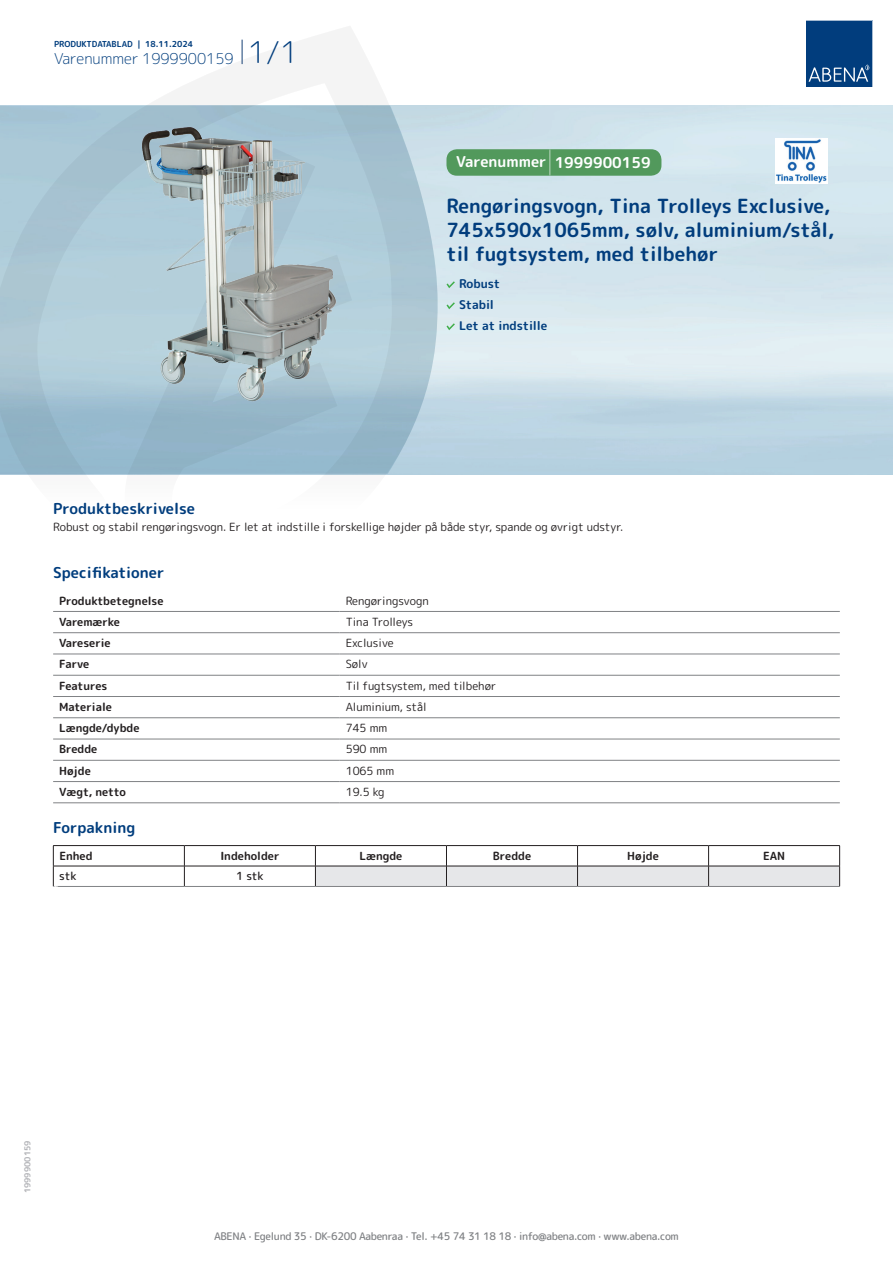
<style>
.page{position:relative;width:893px;height:1263px;background:#fff}
.page>*{position:absolute;margin:0;border:0;box-sizing:border-box;transform-origin:0 0}
.t1{font:700 19.5px/24px "Rounded Mplus 1 c";color:#013d7d}
.t2{font:700 15px "Rounded Mplus 1 c";color:#013d7d}
.t3{font:300 15px "Rounded Mplus 1 c";color:#013d7d}
.t4{font:700 15px "Rounded Mplus 1 c";color:#fff}
.t5{font:700 12px/21px "Rounded Mplus 1 c";letter-spacing:-.01em;color:#013d7d}
.t6{font:11.25px "Rounded Mplus 1 c";color:#231f20}
.t7{font:700 11.25px "Rounded Mplus 1 c";color:#231f20}
.t8{font:500 11.25px "Rounded Mplus 1 c";letter-spacing:-.01em;color:#231f20}
.t9{font:500 10.5px "Rounded Mplus 1 c";letter-spacing:-.03em;color:#808285}
.t10{font:700 10.5px "Rounded Mplus 1 c";color:#fff}
.t11{font:700 8.25px "Rounded Mplus 1 c";color:#013d7d}
.t12{font:700 8.25px "Rounded Mplus 1 c";color:#b2b3b7}
.s1{font-size:30px}
.s2{font-size:25.5px}
</style>
<div class="page">
<svg style="left:0;top:26px;width:439px;height:449px"></svg>
<svg style="left:0;top:106px;width:438px;height:368px;background:#a6c4d3"></svg>
<svg style="left:242px;top:40px;width:1px;height:24px"></svg>
<svg style="left:806px;top:20px;width:67px;height:67px;background:#144b86"></svg>
<img style="left:141px;top:127px;width:196px;height:275px">
<hr style="left:53px;top:611px;width:287px;height:1px;background:#808285">
<hr style="left:340px;top:611px;width:500px;height:1px;background:#808285">
<hr style="left:53px;top:632px;width:287px;height:1px;background:#808285">
<hr style="left:340px;top:632px;width:500px;height:1px;background:#808285">
<hr style="left:53px;top:654px;width:287px;height:1px;background:#808285">
<hr style="left:340px;top:654px;width:500px;height:1px;background:#808285">
<hr style="left:53px;top:675px;width:287px;height:1px;background:#808285">
<hr style="left:340px;top:675px;width:500px;height:1px;background:#808285">
<hr style="left:53px;top:696px;width:287px;height:1px;background:#808285">
<hr style="left:340px;top:696px;width:500px;height:1px;background:#808285">
<hr style="left:53px;top:717px;width:287px;height:1px;background:#808285">
<hr style="left:340px;top:717px;width:500px;height:1px;background:#808285">
<hr style="left:53px;top:739px;width:287px;height:1px;background:#808285">
<hr style="left:340px;top:739px;width:500px;height:1px;background:#808285">
<hr style="left:53px;top:760px;width:287px;height:1px;background:#808285">
<hr style="left:340px;top:760px;width:500px;height:1px;background:#808285">
<hr style="left:53px;top:781px;width:287px;height:1px;background:#808285">
<hr style="left:340px;top:781px;width:500px;height:1px;background:#808285">
<hr style="left:53px;top:802px;width:287px;height:1px;background:#808285">
<hr style="left:340px;top:802px;width:500px;height:1px;background:#808285">
<hr style="left:53px;top:845px;width:131px;height:1px;background:#231f20">
<hr style="left:184px;top:845px;width:131px;height:1px;background:#231f20">
<hr style="left:315px;top:845px;width:131px;height:1px;background:#231f20">
<hr style="left:446px;top:845px;width:131px;height:1px;background:#231f20">
<hr style="left:577px;top:845px;width:132px;height:1px;background:#231f20">
<hr style="left:709px;top:845px;width:131px;height:1px;background:#231f20">
<hr style="left:53px;top:866px;width:131px;height:1px;background:#231f20">
<svg style="left:53px;top:846px;width:1px;height:40px"></svg>
<hr style="left:184px;top:866px;width:131px;height:1px;background:#231f20">
<svg style="left:184px;top:846px;width:1px;height:40px"></svg>
<svg style="left:315px;top:846px;width:525px;height:40px"></svg>
<hr style="left:53px;top:886px;width:131px;height:1px;background:#808285">
<hr style="left:184px;top:886px;width:131px;height:1px;background:#808285">
<hr style="left:315px;top:886px;width:131px;height:1px;background:#808285">
<hr style="left:446px;top:886px;width:131px;height:1px;background:#808285">
<hr style="left:577px;top:886px;width:132px;height:1px;background:#808285">
<hr style="left:709px;top:886px;width:131px;height:1px;background:#808285">
<svg style="left:446px;top:281px;width:9px;height:7px"></svg>
<svg style="left:446px;top:302px;width:9px;height:7px"></svg>
<svg style="left:446px;top:323px;width:9px;height:7px"></svg>
<div style="left:446px;top:149px;width:215px;height:27px;background:#52995c;border-radius:10px"></div>
<img style="left:775px;top:138px;width:52px;height:46px">
<p class="t11" style="left:54px;top:38px;width:141px">PRODUKTDATABLAD | 18.11.2024</p>
<h2 class="t3" style="left:54px;top:48px;width:246px">Varenummer 1999900159 <span class="s1">1/1</span></h2>
<h2 class="t4" style="left:456px;top:152px;width:196px">Varenummer <span class="s2">|</span> 1999900159</h2>
<h1 class="t1" style="left:446px;top:194px;width:389px">Rengøringsvogn, Tina Trolleys Exclusive,<br>745x590x1065mm, sølv, aluminium/stål, til fugtsystem, med tilbehør</h1>
<p class="t5" style="left:459px;top:273px;width:90px">Robust<br>Stabil<br>Let at indstille</p>
<h2 class="t2" style="left:53px;top:498px;width:143px">Produktbeskrivelse</h2>
<p class="t6" style="left:53px;top:518px;width:572px">Robust og stabil rengøringsvogn. Er let at indstille i forskellige højder på både styr, spande og øvrigt udstyr.</p>
<h2 class="t2" style="left:53px;top:562px;width:113px">Specifikationer</h2>
<p class="t7" style="left:59px;top:592px;width:106px">Produktbetegnelse</p>
<p class="t6" style="left:346px;top:592px;width:85px">Rengøringsvogn</p>
<p class="t7" style="left:59px;top:614px;width:62px">Varemærke</p>
<p class="t6" style="left:346px;top:614px;width:69px">Tina Trolleys</p>
<p class="t7" style="left:59px;top:635px;width:53px">Vareserie</p>
<p class="t6" style="left:346px;top:635px;width:49px">Exclusive</p>
<p class="t7" style="left:59px;top:656px;width:32px">Farve</p>
<p class="t6" style="left:346px;top:656px;width:23px">Sølv</p>
<p class="t7" style="left:59px;top:678px;width:50px">Features</p>
<p class="t6" style="left:346px;top:678px;width:152px">Til fugtsystem, med tilbehør</p>
<p class="t7" style="left:59px;top:699px;width:54px">Materiale</p>
<p class="t6" style="left:346px;top:699px;width:82px">Aluminium, stål</p>
<p class="t7" style="left:59px;top:720px;width:82px">Længde/dybde</p>
<p class="t6" style="left:346px;top:720px;width:43px">745 mm</p>
<p class="t7" style="left:59px;top:741px;width:40px">Bredde</p>
<p class="t6" style="left:346px;top:741px;width:43px">590 mm</p>
<p class="t7" style="left:59px;top:763px;width:33px">Højde</p>
<p class="t6" style="left:346px;top:763px;width:50px">1065 mm</p>
<p class="t7" style="left:59px;top:784px;width:68px">Vægt, netto</p>
<p class="t6" style="left:346px;top:784px;width:40px">19.5 kg</p>
<h2 class="t2" style="left:53px;top:817px;width:84px">Forpakning</h2>
<p class="t7" style="left:59px;top:848px;width:35px">Enhed</p>
<p class="t7" style="left:220px;top:848px;width:61px">Indeholder</p>
<p class="t7" style="left:359px;top:848px;width:44px">Længde</p>
<p class="t7" style="left:493px;top:848px;width:40px">Bredde</p>
<p class="t7" style="left:627px;top:848px;width:33px">Højde</p>
<p class="t7" style="left:763px;top:848px;width:24px">EAN</p>
<p class="t8" style="left:59px;top:868px;width:19px">stk</p>
<p class="t8" style="left:236px;top:868px;width:29px">1 stk</p>
<p class="t10" style="left:53px;top:882px;width:7px">*</p>
<p class="t12" style="left:22px;top:1193px;width:54px;rotate:-90deg">1999900159</p>
<p class="t9" style="left:214px;top:1229px;width:466px">ABENA · Egelund 35 · DK-6200 Aabenraa · Tel. +45 74 31 18 18 · info@abena.com · www.abena.com</p>
</div>
